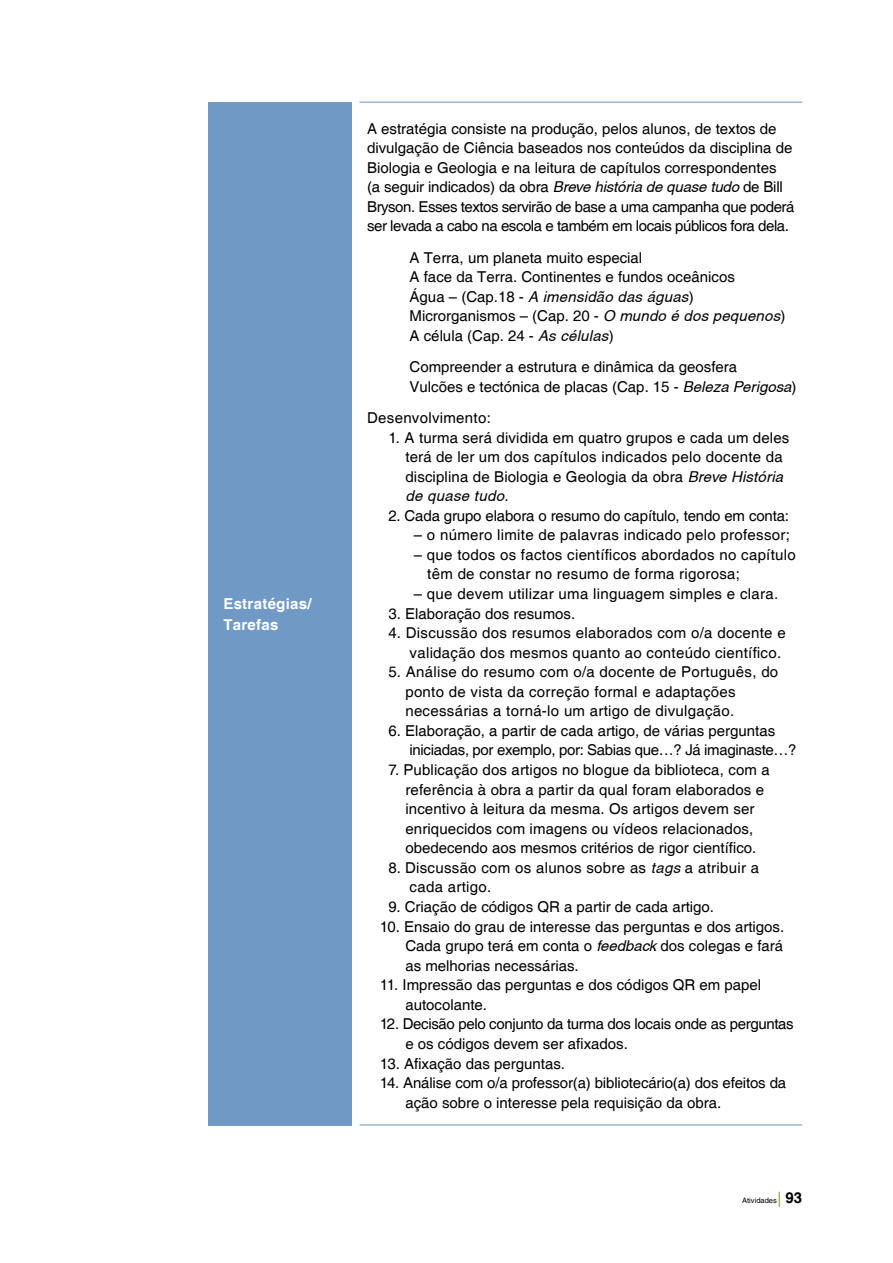
<style>
.page{position:relative;width:893px;height:1263px;background:#fff}
.page>*{position:absolute;margin:0;border:0;box-sizing:border-box;transform-origin:0 0}
.t1{font:15px/19.5px "Helvetica";color:#000}
.t2{font:15px/19.5px "Helvetica";letter-spacing:.02em;color:#000}
.t3{font:15px/19.5px "Helvetica";letter-spacing:-.02em;color:#000}
.t4{font:700 15px/21px "Helvetica";letter-spacing:.02em;color:#fff}
.t5{font:7.5px "Helvetica";color:#000}
.s1{font-style:italic}
.s2{font-weight:700;font-size:15px;color:#87962b}
.s3{font-weight:700;font-size:15px}
</style>
<div class="page">
<div style="left:208px;top:102px;width:144px;height:1023px;background:#7099c6"></div>
<hr style="left:360px;top:102px;width:442px;height:1px;background:#7099c6">
<hr style="left:360px;top:1124px;width:442px;height:1px;background:#7099c6">
<p class="t4" style="left:223px;top:594px;width:90px">Estratégias/<br>Tarefas</p>
<p class="t1" style="left:367px;top:119px;width:429px">A estratégia consiste na produção, pelos alunos, de textos de divulgação de Ciência baseados nos conteúdos da disciplina de Biologia e Geologia e na leitura de capítulos correspondentes<br>(a seguir indicados) da obra <span class="s1">Breve história de quase tudo</span> de Bill Bryson. Esses textos servirão de base a uma campanha que poderá ser levada a cabo na escola e também em locais públicos fora dela.</p>
<p class="t1" style="left:410px;top:248px;width:377px">A Terra, um planeta muito especial<br>A face da Terra. Continentes e fundos oceânicos<br>Água – (Cap.18 - <span class="s1">A imensidão das águas</span>)<br>Microrganismos – (Cap. 20 - <span class="s1">O mundo é dos pequenos</span>)<br>A célula (Cap. 24 - <span class="s1">As células</span>)</p>
<p class="t1" style="left:410px;top:358px;width:388px">Compreender a estrutura e dinâmica da geosfera<br>Vulcões e tectónica de placas (Cap. 15 - <span class="s1">Beleza Perigosa</span>)</p>
<p class="t2" style="left:367px;top:409px;width:125px">Desenvolvimento:</p>
<p class="t1" style="left:405px;top:428px;width:386px;text-indent:-17px">1. A turma será dividida em quatro grupos e cada um deles terá de ler um dos capítulos indicados pelo docente da disciplina de Biologia e Geologia da obra <span class="s1">Breve História de quase tudo</span>.</p>
<p class="t1" style="left:388px;top:506px;width:402px">2. Cada grupo elabora o resumo do capítulo, tendo em conta:</p>
<p class="t2" style="left:414px;top:526px;width:378px">– o número limite de palavras indicado pelo professor;</p>
<p class="t2" style="left:427px;top:545px;width:370px;text-indent:-13px">– que todos os factos científicos abordados no capítulo têm de constar no resumo de forma rigorosa;</p>
<p class="t2" style="left:414px;top:584px;width:366px">– que devem utilizar uma linguagem simples e clara.</p>
<p class="t1" style="left:388px;top:604px;width:188px">3. Elaboração dos resumos.</p>
<p class="t2" style="left:388px;top:624px;width:399px;text-align:right">4. Discussão dos resumos elaborados com o/a docente e validação dos mesmos quanto ao conteúdo científico.</p>
<p class="t2" style="left:405px;top:663px;width:374px;text-indent:-17px">5. Análise do resumo com o/a docente de Português, do ponto de vista da correção formal e adaptações necessárias a torná-lo um artigo de divulgação.</p>
<p class="t1" style="left:410px;top:721px;width:388px;text-indent:-21px">6. Elaboração, a partir de cada artigo, de várias perguntas iniciadas, por exemplo, por: Sabias que…? Já imaginaste…?</p>
<p class="t1" style="left:405px;top:761px;width:366px;text-indent:-17px">7. Publicação dos artigos no blogue da biblioteca, com a referência à obra a partir da qual foram elaborados e incentivo à leitura da mesma. Os artigos devem ser enriquecidos com imagens ou vídeos relacionados, obedecendo aos mesmos critérios de rigor científico.</p>
<p class="t2" style="left:410px;top:858px;width:351px;text-indent:-21px">8. Discussão com os alunos sobre as <span class="s1">tags</span> a atribuir a cada artigo.</p>
<p class="t1" style="left:388px;top:897px;width:327px">9. Criação de códigos QR a partir de cada artigo.</p>
<p class="t1" style="left:405px;top:917px;width:380px;text-align:justify;text-indent:-26px">10. Ensaio do grau de interesse das perguntas e dos artigos.<br>Cada grupo terá em conta o <span class="s1">feedback</span> dos colegas e fará as melhorias necessárias.</p>
<p class="t1" style="left:405px;top:976px;width:357px;text-indent:-26px">11. Impressão das perguntas e dos códigos QR em papel autocolante.</p>
<p class="t3" style="left:405px;top:1015px;width:390px;text-indent:-26px">12. Decisão pelo conjunto da turma dos locais onde as perguntas e os códigos devem ser afixados.</p>
<p class="t1" style="left:380px;top:1054px;width:187px">13. Afixação das perguntas.</p>
<p class="t1" style="left:405px;top:1074px;width:382px;text-indent:-26px">14. Análise com o/a professor(a) bibliotecário(a) dos efeitos da ação sobre o interesse pela requisição da obra.</p>
<p class="t5" style="left:742px;top:1196px;width:62px">Atividades <span class="s2">|</span> <span class="s3">93</span></p>
</div>
